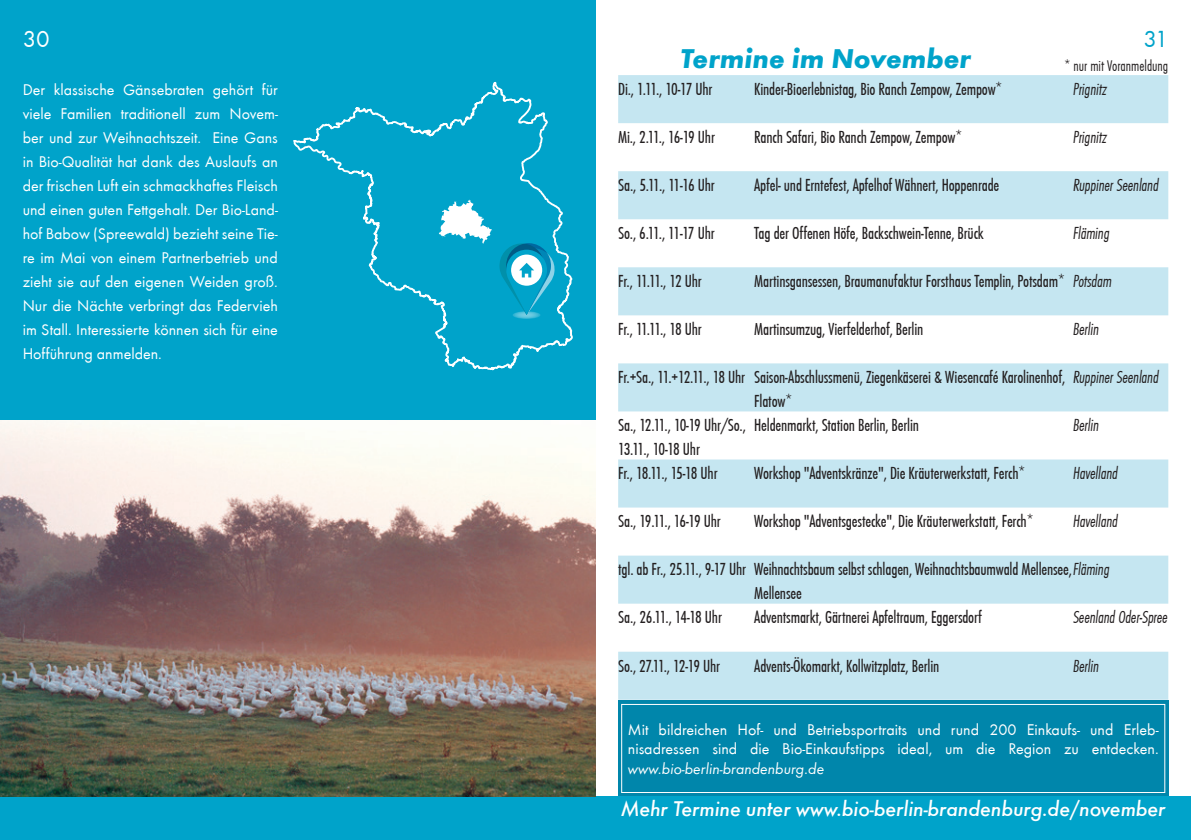
<style>
.page{position:relative;width:1191px;height:840px;background:#fff}
.page>*{position:absolute;margin:0;border:0;box-sizing:border-box;transform-origin:0 0}
.t1{font:italic 700 28px "Futura T";color:#00a3ca}
.t2{font:24px "Futura T Boo";color:#fff}
.t3{font:24px "Futura T Boo";color:#00a3ca}
.t4{font:italic 500 22px "Futura T";letter-spacing:-.01em;color:#fff}
.t5{font:condensed 18px "Futura T";letter-spacing:-.01em;color:#231f20}
.t6{font:18px "Futura T Lig Con Obl";letter-spacing:-.01em;color:#231f20}
.t7{font:condensed 18px "Futura T";letter-spacing:-.04em;color:#231f20}
.t8{font:condensed 18px "Futura T";letter-spacing:-.03em;color:#231f20}
.t9{font:condensed 18px "Futura T";letter-spacing:-.055em;color:#231f20}
.t10{font:condensed 18px "Futura T";letter-spacing:-.065em;color:#231f20}
.t11{font:condensed 18px "Futura T";letter-spacing:-.035em;color:#231f20}
.t12{font:16px/24px "Futura T Boo";color:#fff;text-align:justify}
.t13{font:16px "Futura T Boo Obl";color:#fff}
.t14{font:16px "Futura T Lig Con";color:#231f20}
.s1{font-family:"Futura T Lig Con Obl";font-stretch:normal}
</style>
<div class="page">
<div style="left:0;top:0;width:595px;height:839px;background:#00a3ca"></div>
<div style="left:0;top:795px;width:1191px;height:44px;background:#00a3ca"></div>
<svg style="left:618px;top:75px;width:550px;height:624px;fill:#c5e6f1"></svg>
<img style="left:0;top:420px;width:595px;height:375px">
<svg style="left:293px;top:82px;width:280px;height:288px"></svg>
<svg style="left:439px;top:199px;width:53px;height:44px"></svg>
<svg style="left:512px;top:311px;width:28px;height:8px"></svg>
<svg style="left:498px;top:243px;width:58px;height:72px"></svg>
<div style="left:618px;top:700px;width:550px;height:95px;background:#0086ab"></div>
<div style="left:621px;top:703px;width:544px;height:89px;border:1px solid #fff"></div>
<h2 class="t2" style="left:23px;top:25px;width:29px">30</h2>
<h2 class="t3" style="left:1143px;top:25px;width:26px">31</h2>
<h1 class="t1" style="left:680px;top:42px;width:292px">Termine im November</h1>
<p class="t14" style="left:1064px;top:57px;width:105px">* nur mit Voranmeldung</p>
<p class="t8" style="left:618px;top:79px;width:96px">Di., 1.11., 10-17 Uhr</p>
<p class="t5" style="left:754px;top:79px;width:249px">Kinder-Bioerlebnistag, Bio Ranch Zempow, Zempow*</p>
<p class="t6" style="left:1073px;top:79px;width:35px">Prignitz</p>
<p class="t7" style="left:618px;top:127px;width:98px">Mi., 2.11., 16-19 Uhr</p>
<p class="t5" style="left:754px;top:127px;width:209px">Ranch Safari, Bio Ranch Zempow, Zempow*</p>
<p class="t6" style="left:1073px;top:127px;width:35px">Prignitz</p>
<p class="t7" style="left:618px;top:175px;width:98px">Sa., 5.11., 11-16 Uhr</p>
<p class="t5" style="left:754px;top:175px;width:247px">Apfel- und Erntefest, Apfelhof Wähnert, Hoppenrade</p>
<p class="t6" style="left:1073px;top:175px;width:87px">Ruppiner Seenland</p>
<p class="t7" style="left:618px;top:223px;width:98px">So., 6.11., 11-17 Uhr</p>
<p class="t5" style="left:754px;top:223px;width:231px">Tag der Offenen Höfe, Backschwein-Tenne, Brück</p>
<p class="t6" style="left:1073px;top:223px;width:38px">Fläming</p>
<p class="t7" style="left:618px;top:271px;width:85px">Fr., 11.11., 12 Uhr</p>
<p class="t5" style="left:754px;top:271px;width:359px">Martinsgansessen, Braumanufaktur Forsthaus Templin, Potsdam* <span class="s1">Potsdam</span></p>
<p class="t11" style="left:618px;top:319px;width:85px">Fr., 11.11., 18 Uhr</p>
<p class="t5" style="left:754px;top:319px;width:171px">Martinsumzug, Vierfelderhof, Berlin</p>
<p class="t6" style="left:1073px;top:319px;width:27px">Berlin</p>
<p class="t5" style="left:618px;top:367px;width:542px">Fr.+Sa., 11.+12.11., 18 Uhr Saison-Abschlussmenü, Ziegenkäserei &amp; Wiesencafé Karolinenhof, <span class="s1">Ruppiner Seenland</span></p>
<p class="t5" style="left:754px;top:391px;width:39px">Flatow*</p>
<p class="t8" style="left:618px;top:415px;width:129px">Sa., 12.11., 10-19 Uhr/So.,</p>
<p class="t9" style="left:618px;top:439px;width:83px">13.11., 10-18 Uhr</p>
<p class="t12" style="left:23px;top:78px;width:257px">Der klassische Gänsebraten gehört für viele Familien traditionell zum Novem&shy;ber und zur Weihnachtszeit. Eine Gans in Bio-Qualität hat dank des Auslaufs an der frischen Luft ein schmackhaftes Fleisch und einen guten Fettgehalt. Der Bio-Land&shy;hof Babow (Spreewald) bezieht seine Tie&shy;re im Mai von einem Partnerbetrieb und zieht sie auf den eigenen Weiden groß.<br>Nur die Nächte verbringt das Federvieh im Stall. Interessierte können sich für eine Hofführung anmelden.</p>
<p class="t5" style="left:754px;top:415px;width:166px">Heldenmarkt, Station Berlin, Berlin</p>
<p class="t6" style="left:1073px;top:415px;width:27px">Berlin</p>
<p class="t9" style="left:618px;top:463px;width:101px">Fr., 18.11., 15-18 Uhr</p>
<p class="t5" style="left:754px;top:463px;width:272px">Workshop "Adventskränze", Die Kräuterwerkstatt, Ferch*</p>
<p class="t6" style="left:1073px;top:463px;width:46px">Havelland</p>
<p class="t10" style="left:618px;top:511px;width:104px">Sa., 19.11., 16-19 Uhr</p>
<p class="t5" style="left:754px;top:511px;width:281px">Workshop "Adventsgestecke", Die Kräuterwerkstatt, Ferch*</p>
<p class="t6" style="left:1073px;top:511px;width:46px">Havelland</p>
<p class="t5" style="left:618px;top:559px;width:493px">tgl. ab Fr., 25.11., 9-17 Uhr Weihnachtsbaum selbst schlagen, Weihnachtsbaumwald Mellensee,<span class="s1">Fläming</span></p>
<p class="t5" style="left:754px;top:583px;width:49px">Mellensee</p>
<p class="t5" style="left:618px;top:607px;width:105px">Sa., 26.11., 14-18 Uhr</p>
<p class="t5" style="left:754px;top:607px;width:229px">Adventsmarkt, Gärtnerei Apfeltraum, Eggersdorf</p>
<p class="t6" style="left:1073px;top:607px;width:96px">Seenland Oder-Spree</p>
<p class="t5" style="left:618px;top:655px;width:103px">So., 27.11., 12-19 Uhr</p>
<p class="t5" style="left:754px;top:655px;width:187px">Advents-Ökomarkt, Kollwitzplatz, Berlin</p>
<p class="t6" style="left:1073px;top:655px;width:27px">Berlin</p>
<p class="t12" style="left:628px;top:720px;width:532px;line-height:19.2px">Mit bildreichen Hof- und Betriebsportraits und rund 200 Einkaufs- und Erleb&shy;nisadressen sind die Bio-Einkaufstipps ideal, um die Region zu entdecken.</p>
<p class="t13" style="left:628px;top:758px;width:198px">www.bio-berlin-brandenburg.de</p>
<p class="t4" style="left:621px;top:794px;width:546px">Mehr Termine unter www.bio-berlin-brandenburg.de/november</p>
</div>
